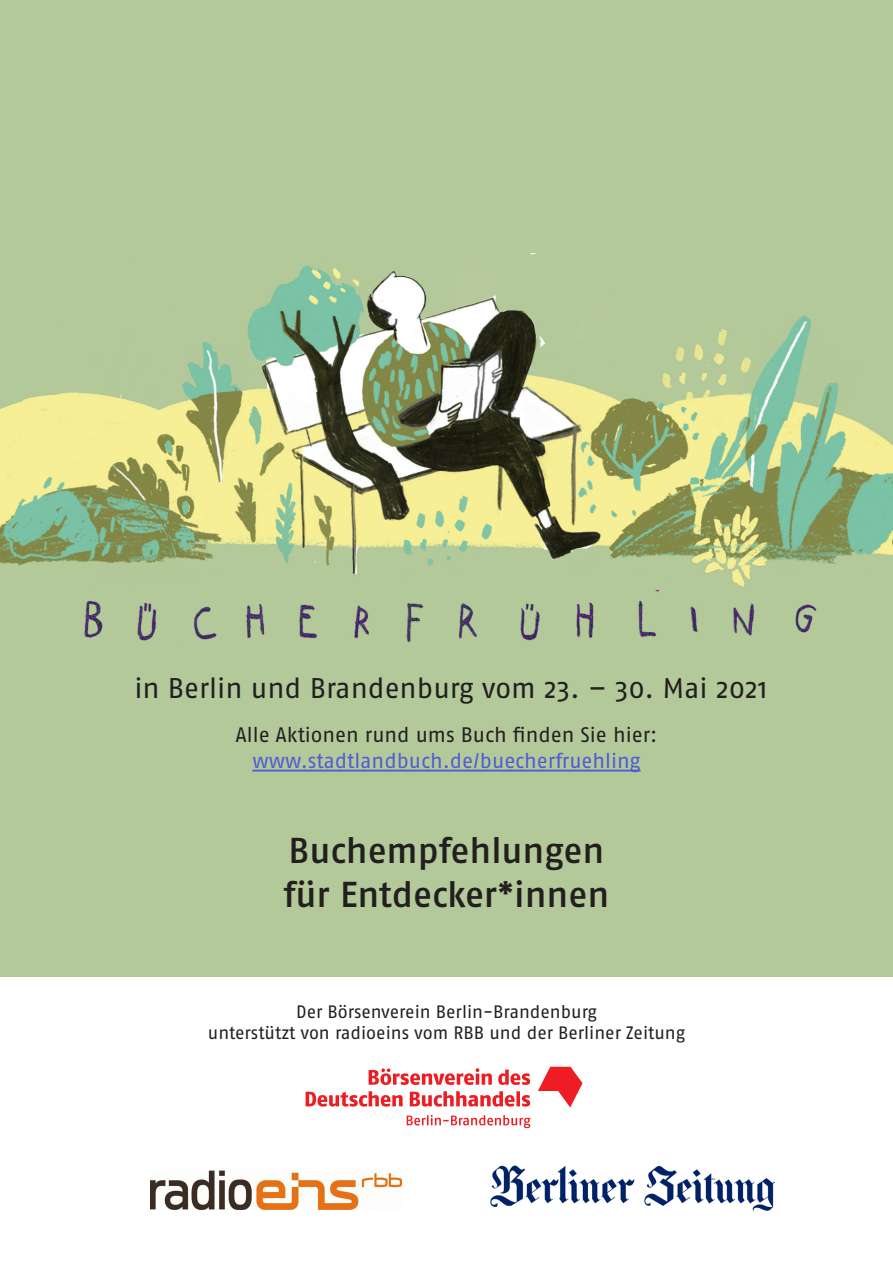
<style>
.page{position:relative;width:893px;height:1263px;background:#fff}
.page>*{position:absolute;margin:0;border:0;box-sizing:border-box;transform-origin:0 0}
.t1{font:500 36px/43.2px "Fago Pro";letter-spacing:-.005em;color:#231f20}
.t2{font:28.5px "Fago Pro";letter-spacing:-.005em;color:#231f20}
.t3{font:21px "Fago Pro";color:#231f20}
.t4{font:21px "Fago Pro";color:#4f5cd6}
.t5{font:18px/21.6px "Fago Pro";letter-spacing:-.005em;color:#231f20;text-align:center}
</style>
<div class="page">
<div style="left:0;top:0;width:893px;height:976px;background:#b4c99a"></div>
<img style="left:0;top:253px;width:892px;height:390px">
<hr style="left:252px;top:770px;width:389px;height:1px;background:#4f5cd6">
<img style="left:151px;top:1170px;width:251px;height:40px">
<svg style="left:538px;top:1067px;width:45px;height:40px"></svg>
<svg style="left:369px;top:1068px;width:123px;height:17px"></svg>
<svg style="left:498px;top:1069px;width:32px;height:16px"></svg>
<svg style="left:306px;top:1091px;width:97px;height:15px"></svg>
<svg style="left:410px;top:1091px;width:120px;height:15px"></svg>
<svg style="left:407px;top:1115px;width:123px;height:13px"></svg>
<img style="left:490px;top:1166px;width:285px;height:46px">
<hr style="left:892px;top:0;width:1px;height:977px;background:#cd7f74">
<img style="left:859px;top:591px;width:34px;height:64px">
<h2 class="t2" style="left:134px;top:671px;width:635px">in Berlin und Brandenburg vom 23. – 30. Mai 2021</h2>
<p class="t3" style="left:236px;top:722px;width:423px">Alle Aktionen rund ums Buch finden Sie hier:</p>
<p class="t4" style="left:252px;top:747px;width:390px">www.stadtlandbuch.de/buecherfruehling</p>
<h1 class="t1" style="left:284px;top:829px;width:327px">Buchempfehlungen für Entdecker*innen</h1>
<p class="t5" style="left:208px;top:1000px;width:479px">Der Börsenverein Berlin-Brandenburg<br>unterstützt von radioeins vom RBB und der Berliner Zeitung</p>
</div>
